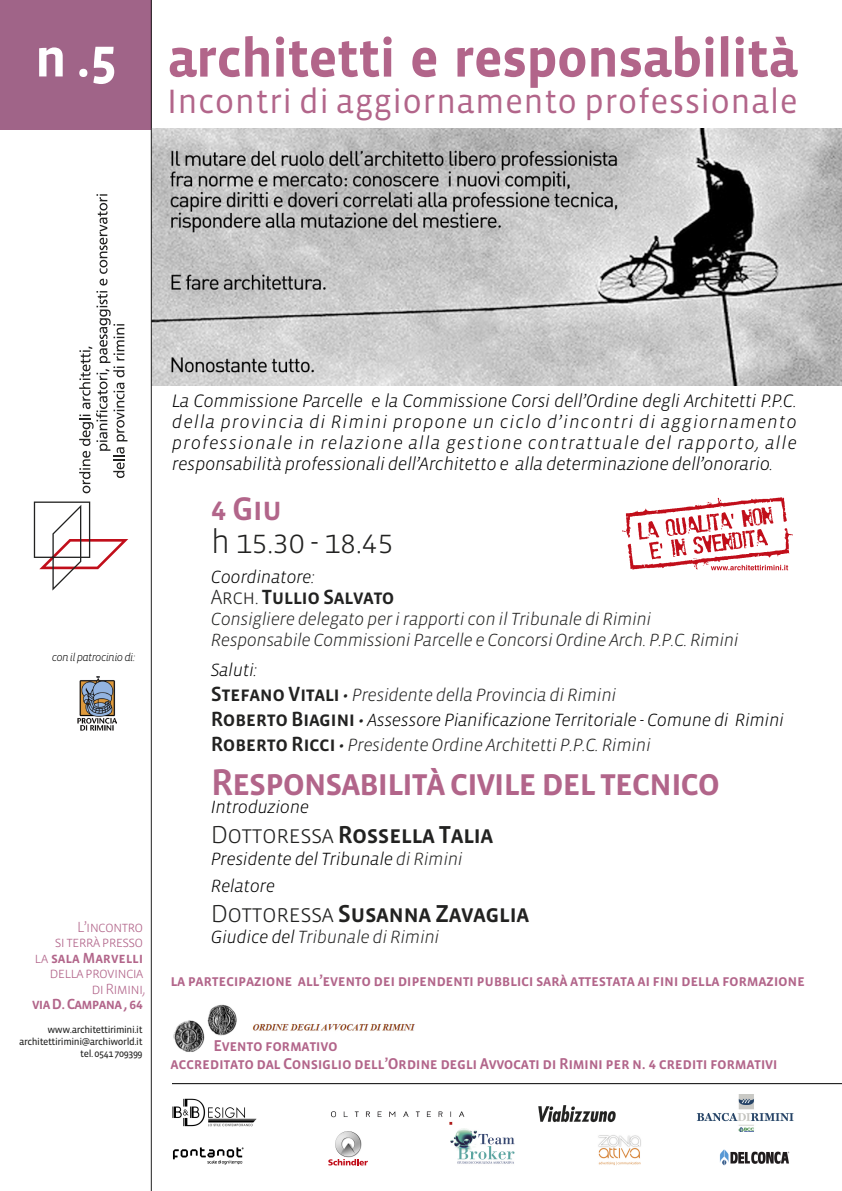
<style>
.page{position:relative;width:842px;height:1191px;background:#fff}
.page>*{position:absolute;margin:0;border:0;box-sizing:border-box;transform-origin:0 0}
.t1{font:700 54.5px "Vista Sans";letter-spacing:-.02em;color:#b2658a}
.t2{font:700 54.5px "Vista Sans";color:#fff}
.t3{font:38px "Vista Sans SC Med";letter-spacing:-.05em;color:#b2658a}
.t4{font:34.6px "Vista Sans";letter-spacing:.01em;color:#b2658a}
.t5{font:33.4px "Vista Sans SC Light";letter-spacing:-.025em;color:#222221}
.t6{font:33.4px "Vista Sans SC Med";color:#b2658a}
.t7{font:25.1px "Vista Sans SC Med";letter-spacing:-.025em;color:#222221}
.t8{font:21px "Vista Sans SC Med";letter-spacing:-.025em;color:#222221}
.t9{font:italic 300 18.4px/21px "Vista Sans";letter-spacing:-.025em;color:#000;text-align:justify}
.t10{font:italic 300 18.1px/25px "Vista Sans";letter-spacing:-.025em;color:#222221}
.t11{font:italic 300 18.1px/27.1px "Vista Sans";letter-spacing:-.025em;color:#000}
.t12{font:italic 300 18px/21px "Vista Sans";letter-spacing:-.03em;color:#222221}
.t13{font:16px/18px "Vista Sans SC Med";letter-spacing:-.025em;color:#b2658a}
.t14{font:15px/15.4px "Vista Sans SC Light";letter-spacing:-.05em;color:#b2658a;text-align:right}
.t15{font:15px "Vista Sans SC Med";letter-spacing:-.05em;color:#b2658a}
.t16{font:15px "Vista Sans SC Med";letter-spacing:-.01em;color:#b2658a}
.t17{font:11.2px "Vista Sans Alt Light Ita";letter-spacing:-.055em;color:#000}
.t18{font:10px/12px "Vista Sans Reg";letter-spacing:-.04em;color:#222221;text-align:right}
.s1{font-family:"Vista Sans SC Light"}
.s2{font-family:"Vista Sans";font-weight:300}
.s3{color:#000}
.s4{font-family:"Vista Sans SC Med";font-weight:400;font-style:normal;font-size:21px}
.s5{color:#222221}
</style>
<div class="page">
<img style="left:622px;top:497px;width:171px;height:74px">
<svg style="left:34px;top:501px;width:94px;height:89px"></svg>
<svg style="left:97px;top:194px;width:10px;height:91px"></svg>
<svg style="left:79px;top:291px;width:48px;height:202px"></svg>
<div style="left:0;top:0;width:151px;height:129px;background:#a06488"></div>
<img style="left:77px;top:676px;width:40px;height:54px">
<img style="left:152px;top:128px;width:690px;height:258px">
<hr style="left:151px;top:0;width:1px;height:1191px;background:#222221">
<img style="left:173px;top:1147px;width:71px;height:18px">
<img style="left:331px;top:1111px;width:134px;height:14px">
<img style="left:720px;top:1149px;width:69px;height:16px">
<img style="left:450px;top:1128px;width:65px;height:36px">
<img style="left:696px;top:1094px;width:98px;height:38px">
<img style="left:172px;top:1098px;width:85px;height:29px">
<img style="left:538px;top:1105px;width:78px;height:18px">
<img style="left:598px;top:1135px;width:43px;height:30px">
<svg style="left:328px;top:1159px;width:40px;height:6px"></svg>
<img style="left:335px;top:1131px;width:26px;height:26px">
<hr style="left:172px;top:1083px;width:670px;height:1px;background:#000">
<img style="left:173px;top:1004px;width:242px;height:48px">
<h1 class="t2" style="left:35px;top:30px;width:84px">n .5</h1>
<h1 class="t1" style="left:167px;top:30px;width:632px">architetti e responsabilità</h1>
<h3 class="t4" style="left:167px;top:83px;width:632px">Incontri di aggiornamento professionale</h3>
<p class="t17" style="left:52px;top:651px;width:85px">con il patrocinio di:</p>
<p class="t14" style="left:55px;top:919px;width:90px">L’incontro<br>si terrà presso</p>
<p class="t16" style="left:35px;top:950px;width:110px"><span class="s1">la</span> sala Marvelli</p>
<p class="t14" style="left:49px;top:965px;width:98px">della provincia di Rimini,</p>
<p class="t15" style="left:32px;top:996px;width:113px">via D. Campana , 64</p>
<p class="t18" style="left:19px;top:1024px;width:125px">www.architettirimini.it architettirimini@archiworld.it tel. 0541 709399</p>
<p class="t9" style="left:172px;top:390px;width:627px">La Commissione Parcelle e la Commissione Corsi dell’Ordine degli Architetti P.P.C. della provincia di Rimini propone un ciclo d’incontri di aggiornamento professionale in relazione alla gestione contrattuale del rapporto, alle responsabilità professionali dell’Architetto e alla determinazione dell’onorario.</p>
<h3 class="t6" style="left:210px;top:491px;width:73px">4 Giu</h3>
<h3 class="t5" style="left:211px;top:525px;width:185px"><span class="s2">h</span> 15.30 - 18.45</h3>
<p class="t11" style="left:211px;top:563px;width:105px">Coordinatore:</p>
<p class="t8" style="left:211px;top:586px;width:185px"><span class="s1">Arch.</span> Tullio Salvato</p>
<p class="t12" style="left:211px;top:608px;width:529px">Consigliere delegato per i rapporti con il Tribunale di Rimini<br>Responsabile Commissioni Parcelle e Concorsi Ordine Arch. P.P.C. Rimini</p>
<p class="t10" style="left:210px;top:657px;width:575px"><span class="s3">Saluti:<br></span><span class="s4">Stefano Vitali</span> • Presidente della Provincia di Rimini<br><span class="s4">Roberto Biagini</span> • <span class="s3">Assessore Pianificazione Territoriale - Comune di Rimini </span><span class="s4">Roberto Ricci</span> • Presidente Ordine Architetti P.P.C. Rimini</p>
<h2 class="t3" style="left:211px;top:763px;width:511px">Responsabilità civile del tecnico</h2>
<p class="t11" style="left:211px;top:794px;width:100px">Introduzione</p>
<h3 class="t7" style="left:211px;top:822px;width:284px"><span class="s1">Dottoressa</span> Rossella Talia</h3>
<p class="t11" style="left:211px;top:845px;width:254px">Presidente del Tribunale <span class="s5">di Rimini<br></span>Relatore</p>
<h3 class="t7" style="left:211px;top:900px;width:320px"><span class="s1">Dottoressa</span> Susanna Zavaglia</h3>
<p class="t10" style="left:211px;top:924px;width:230px"><span class="s3">Giudice del</span> Tribunale di Rimini</p>
<p class="t13" style="left:170px;top:971px;width:636px">la partecipazione all’evento dei dipendenti pubblici sarà attestata ai fini della formazione</p>
<p class="t13" style="left:171px;top:1037px;width:609px;text-indent:43px">Evento formativo<br>accreditato dal Consiglio dell’Ordine degli Avvocati di Rimini per n. 4 crediti formativi</p>
</div>
